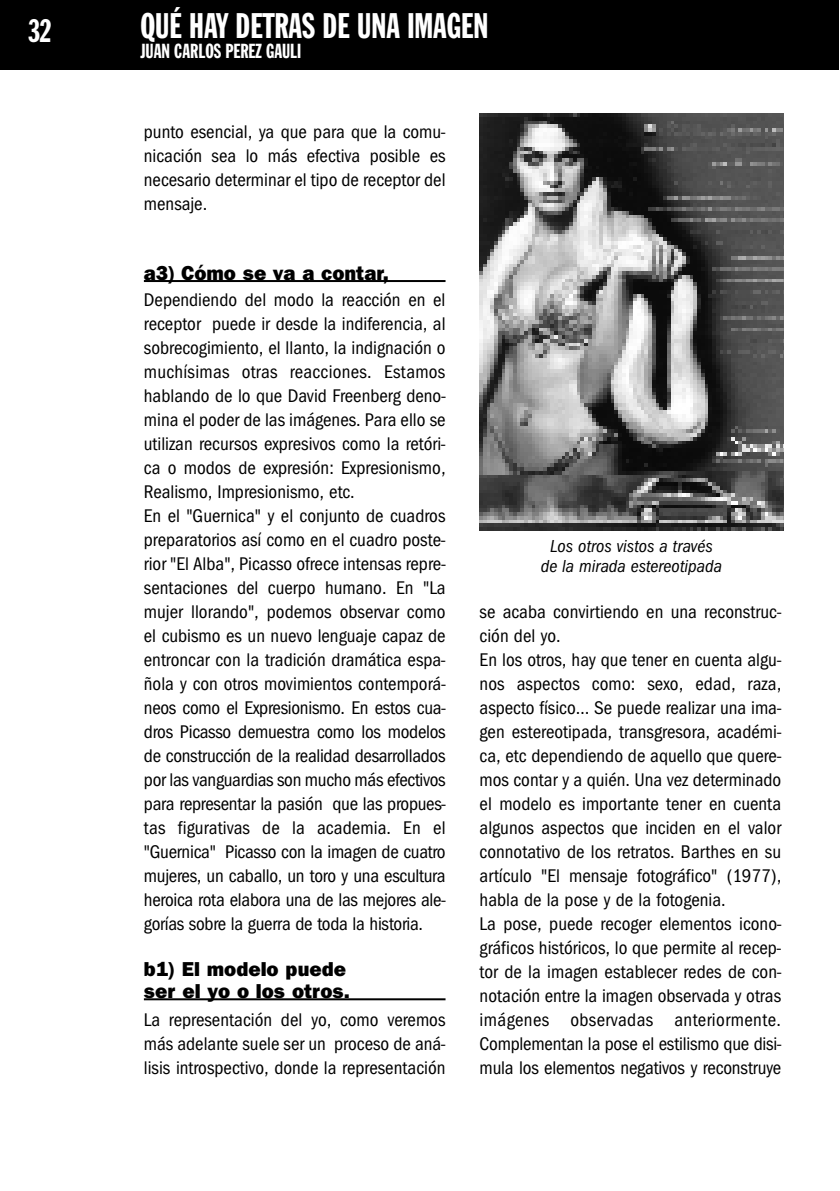
<style>
.page{position:relative;width:840px;height:1191px;background:#fff}
.page>*{position:absolute;margin:0;border:0;box-sizing:border-box;transform-origin:0 0}
.t1{font:35px "Franklin Gothic Extra Cond";color:#fff}
.t2{font:32px "Franklin Gothic Extra Cond";color:#fff}
.t3{font:800 20px/22px "Franklin Gothic IT Cby BT";color:#000}
.t4{font:20px "Franklin Gothic Extra Cond";color:#fff}
.t5{font:condensed 19px/24px "Franklin Gothic EF";color:#000;text-align:justify}
.t6{font:italic condensed 18px/20px "Franklin Gothic EF";color:#000;text-align:center}
</style>
<div class="page">
<hr style="left:144px;top:280px;width:301px;height:2px;background:#000">
<hr style="left:144px;top:998px;width:301px;height:2px;background:#000">
<div style="left:0;top:1px;width:838px;height:68px;background:#000"></div>
<img style="left:479px;top:114px;width:303px;height:416px">
<h2 class="t2" style="left:29px;top:19px;width:24px">32</h2>
<h1 class="t1" style="left:140px;top:13px;width:349px">QUÉ HAY DETRAS DE UNA IMAGEN</h1>
<p class="t4" style="left:140px;top:44px;width:162px">JUAN CARLOS PEREZ GAULI</p>
<p class="t5" style="left:144px;top:119px;width:303px">punto esencial, ya que para que la comu&shy;nicación sea lo más efectiva posible es necesario determinar el tipo de receptor del mensaje.</p>
<p class="t3" style="left:144px;top:264px;width:246px">a3) Cómo se va a contar,</p>
<p class="t5" style="left:144px;top:287px;width:303px;text-align:left">Dependiendo del modo la reacción en el receptor puede ir desde la indiferencia, al sobrecogimiento, el llanto, la indignación o muchísimas otras reacciones. Estamos hablando de lo que David Freenberg deno&shy;mina el poder de las imágenes. Para ello se utilizan recursos expresivos como la retóri&shy;ca o modos de expresión: Expresionismo, Realismo, Impresionismo, etc.<br>En el "Guernica" y el conjunto de cuadros preparatorios así como en el cuadro poste&shy;rior "El Alba", Picasso ofrece intensas repre&shy;sentaciones del cuerpo humano. En "La mujer llorando", podemos observar como el cubismo es un nuevo lenguaje capaz de entroncar con la tradición dramática espa&shy;ñola y con otros movimientos contemporá&shy;neos como el Expresionismo. En estos cua&shy;dros Picasso demuestra como los modelos de construcción de la realidad desarrollados por las vanguardias son mucho más efectivos para representar la pasión que las propues&shy;tas figurativas de la academia. En el "Guernica" Picasso con la imagen de cuatro mujeres, un caballo, un toro y una escultura heroica rota elabora una de las mejores ale&shy;gorías sobre la guerra de toda la historia.</p>
<p class="t3" style="left:144px;top:960px;width:207px">b1) El modelo puede ser el yo o los otros.</p>
<p class="t5" style="left:144px;top:1007px;width:303px">La representación del yo, como veremos más adelante suele ser un proceso de aná&shy;lisis introspectivo, donde la representación</p>
<p class="t6" style="left:540px;top:535px;width:183px">Los otros vistos a través de la mirada estereotipada</p>
<p class="t5" style="left:479px;top:599px;width:303px;text-align:left">se acaba convirtiendo en una reconstruc&shy;ción del yo.<br>En los otros, hay que tener en cuenta algu&shy;nos aspectos como: sexo, edad, raza, aspecto físico… Se puede realizar una ima&shy;gen estereotipada, transgresora, académi&shy;ca, etc dependiendo de aquello que quere&shy;mos contar y a quién. Una vez determinado el modelo es importante tener en cuenta algunos aspectos que inciden en el valor connotativo de los retratos. Barthes en su artículo "El mensaje fotográfico" (1977), habla de la pose y de la fotogenia.<br>La pose, puede recoger elementos icono&shy;gráficos históricos, lo que permite al recep&shy;tor de la imagen establecer redes de con&shy;notación entre la imagen observada y otras imágenes observadas anteriormente.<br>Complementan la pose el estilismo que disi&shy;mula los elementos negativos y reconstruye</p>
</div>
